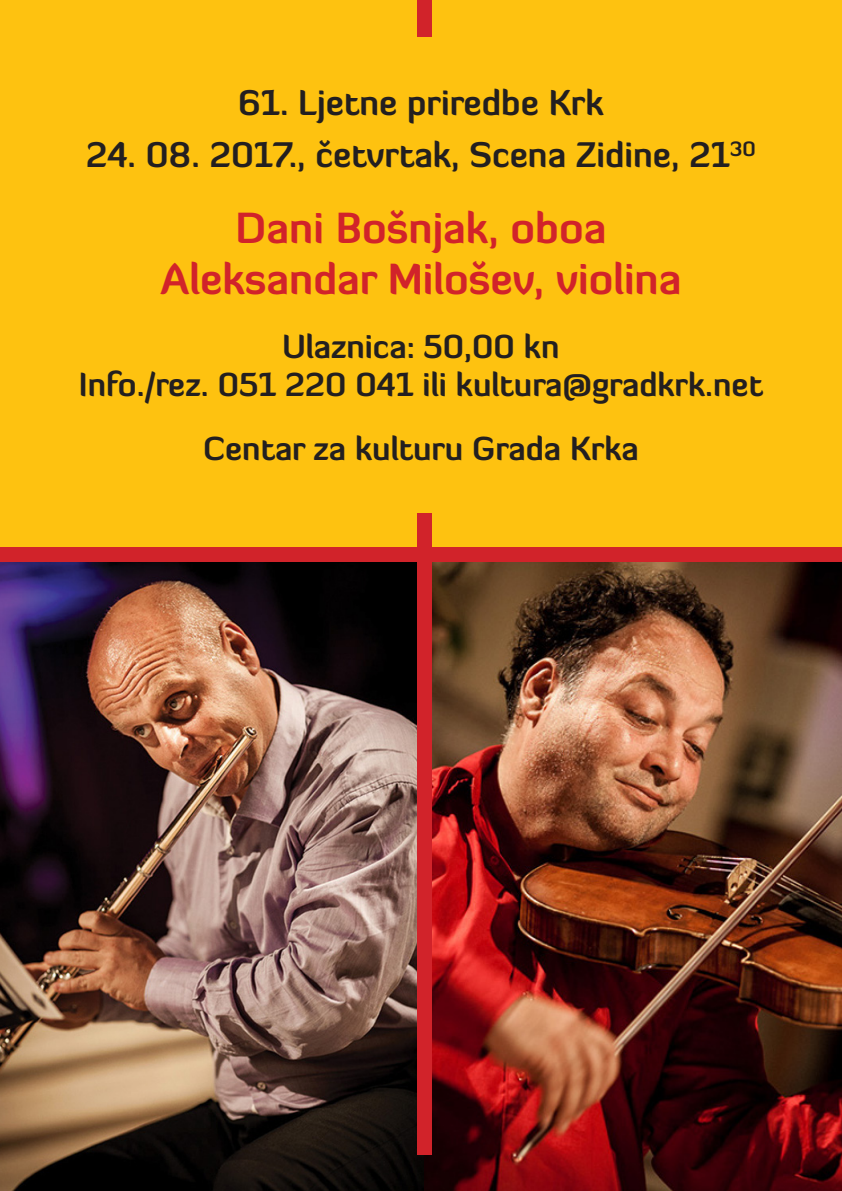
<style>
.page{position:relative;width:842px;height:1191px;background:#fff}
.page>*{position:absolute;margin:0;border:0;box-sizing:border-box;transform-origin:0 0}
.t1{font:700 42.4px "Diavlo";color:#d1232a}
.t2{font:700 34.6px "Diavlo";color:#231f20}
.t3{font:700 32.3px "Diavlo";color:#231f20}
</style>
<div class="page">
<div style="left:0;top:0;width:842px;height:562px;background:#fec210"></div>
<img style="left:0;top:562px;width:842px;height:629px">
<div style="left:0;top:547px;width:842px;height:15px;background:#d1232a"></div>
<div style="left:417px;top:513px;width:14px;height:642px;background:#d1232a"></div>
<div style="left:417px;top:0;width:14px;height:36px;background:#d1232a"></div>
<p class="t2" style="left:238px;top:80px;width:367px">61. Ljetne priredbe Krk</p>
<p class="t2" style="left:86px;top:133px;width:671px">24. 08. 2017., četvrtak, Scena Zidine, 21<sup>30</sup></p>
<p class="t1" style="left:236px;top:201px;width:372px">Dani Bošnjak, oboa</p>
<p class="t1" style="left:161px;top:252px;width:522px">Aleksandar Milošev, violina</p>
<p class="t3" style="left:282px;top:325px;width:279px">Ulaznica: 50,00 kn</p>
<p class="t3" style="left:79px;top:364px;width:686px">Info./rez. 051 220 041 ili kultura@gradkrk.net</p>
<p class="t3" style="left:203px;top:428px;width:437px">Centar za kulturu Grada Krka</p>
</div>
